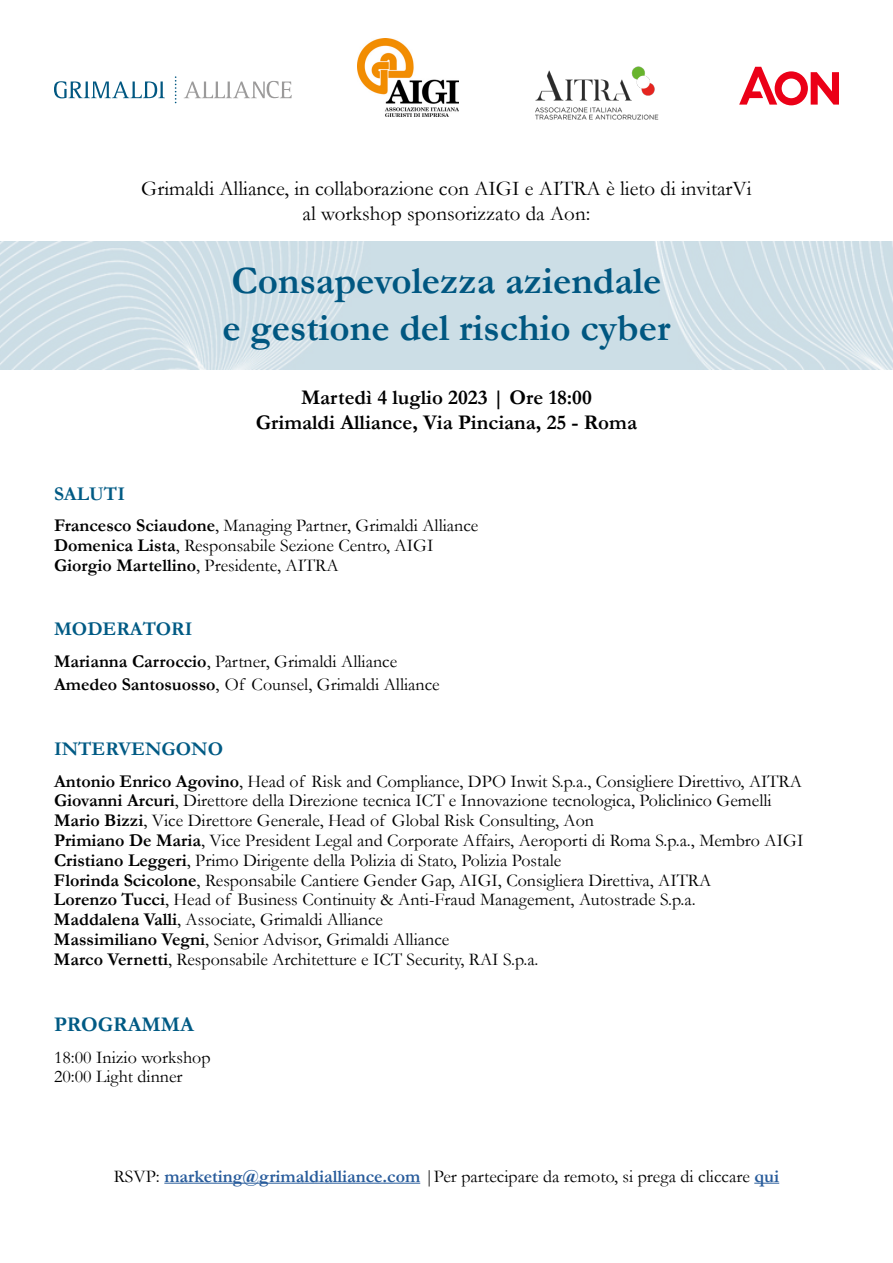
<style>
.page{position:relative;width:893px;height:1263px;background:#fff}
.page>*{position:absolute;margin:0;border:0;box-sizing:border-box;transform-origin:0 0}
.t1{font:700 39px/46.8px "Garamond";color:#005781}
.t2{font:21px/25.2px "Garamond";color:#000;text-align:center}
.t3{font:700 21px/25.2px "Garamond";color:#000;text-align:center}
.t4{font:700 21px "Garamond";color:#005a84}
.t5{font:700 19.5px "Garamond";color:#005a84}
.t6{font:18px/19.8px "Garamond";color:#000}
.s1{font-weight:700}
.s2{font-weight:700;color:#275b9b}
</style>
<div class="page">
<img style="left:0;top:242px;width:893px;height:127px">
<svg style="left:739px;top:67px;width:100px;height:38px"></svg>
<img style="left:358px;top:38px;width:100px;height:79px">
<img style="left:535px;top:66px;width:123px;height:54px">
<svg style="left:54px;top:81px;width:111px;height:17px"></svg>
<svg style="left:184px;top:81px;width:108px;height:17px"></svg>
<svg style="left:175px;top:76px;width:1px;height:27px"></svg>
<hr style="left:164px;top:1183px;width:256px;height:1px;background:#275b9b">
<svg style="left:754px;top:1183px;width:25px;height:1px"></svg>
<p class="t2" style="left:141px;top:175px;width:612px">Grimaldi Alliance, in collaborazione con AIGI e AITRA è lieto di invitarVi al workshop sponsorizzato da Aon:</p>
<h1 class="t1" style="left:223px;top:257px;width:449px">Consapevolezza aziendale e gestione del rischio cyber</h1>
<p class="t3" style="left:256px;top:384px;width:383px">Martedì 4 luglio 2023 | Ore 18:00<br>Grimaldi Alliance, Via Pinciana, 25 - Roma</p>
<p class="t5" style="left:54px;top:480px;width:73px">SALUTI</p>
<p class="t6" style="left:54px;top:515px;width:426px"><span class="s1">Francesco Sciaudone</span>, Managing Partner, Grimaldi Alliance<br><span class="s1">Domenica Lista</span>, Responsabile Sezione Centro, AIGI<br><span class="s1">Giorgio Martellino</span>, Presidente, AITRA</p>
<p class="t5" style="left:54px;top:616px;width:140px">MODERATORI</p>
<p class="t6" style="left:54px;top:649px;width:387px;line-height:23.1px"><span class="s1">Marianna Carroccio</span>, Partner, Grimaldi Alliance<br><span class="s1">Amedeo Santosuosso</span>, Of Counsel, Grimaldi Alliance</p>
<p class="t5" style="left:54px;top:735px;width:171px">INTERVENGONO</p>
<p class="t6" style="left:54px;top:770px;width:751px"><span class="s1">Antonio Enrico Agovino</span>, Head of Risk and Compliance, DPO Inwit S.p.a., Consigliere Direttivo, AITRA <span class="s1">Giovanni Arcuri</span>, Direttore della Direzione tecnica ICT e Innovazione tecnologica, Policlinico Gemelli <span class="s1">Mario Bizzi</span>, Vice Direttore Generale, Head of Global Risk Consulting, Aon<br><span class="s1">Primiano De Maria</span>, Vice President Legal and Corporate Affairs, Aeroporti di Roma S.p.a., Membro AIGI <span class="s1">Cristiano Leggeri</span>, Primo Dirigente della Polizia di Stato, Polizia Postale<br><span class="s1">Florinda Scicolone</span>, Responsabile Cantiere Gender Gap, AIGI, Consigliera Direttiva, AITRA<br><span class="s1">Lorenzo Tucci</span>, Head of Business Continuity &amp; Anti-Fraud Management, Autostrade S.p.a.<br><span class="s1">Maddalena Valli</span>, Associate, Grimaldi Alliance<br><span class="s1">Massimiliano Vegni</span>, Senior Advisor, Grimaldi Alliance<br><span class="s1">Marco Vernetti</span>, Responsabile Architetture e ICT Security, RAI S.p.a.</p>
<p class="t4" style="left:54px;top:1010px;width:141px">PROGRAMMA</p>
<p class="t6" style="left:54px;top:1047px;width:158px">18:00 Inizio workshop<br>20:00 Light dinner</p>
<p class="t6" style="left:114px;top:1166px;width:667px">RSVP: <span class="s2">marketing@grimaldialliance.com</span> |Per partecipare da remoto, si prega di cliccare <span class="s2">qui</span></p>
</div>
